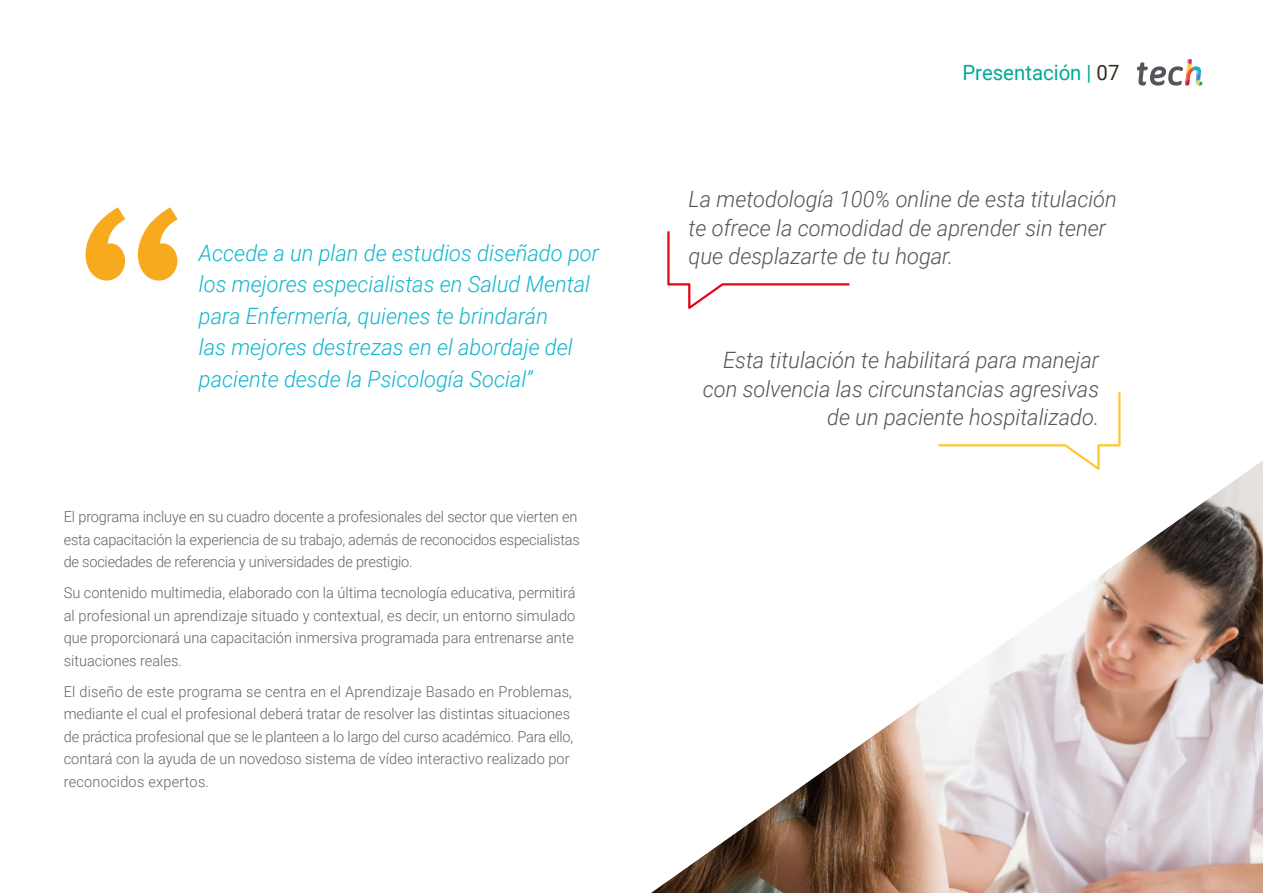
<style>
.page{position:relative;width:1263px;height:893px;background:#fff}
.page>*{position:absolute;margin:0;border:0;box-sizing:border-box;transform-origin:0 0}
.t1{font:italic 300 22.5px/28.5px "Roboto";color:#52555b}
.t2{font:italic 300 22.5px/31.5px "Roboto";color:#0fb6cf}
.t3{font:21px "Roboto";color:#00aa97}
.t4{font:300 15px/22.5px "Roboto";letter-spacing:-.01em;color:#61646a}
.s1{color:#312e20}
</style>
<div class="page">
<svg style="left:86px;top:207px;width:92px;height:74px"></svg>
<svg style="left:667px;top:231px;width:183px;height:78px"></svg>
<svg style="left:938px;top:392px;width:183px;height:68px"></svg>
<svg style="left:1137px;top:59px;width:65px;height:27px"></svg>
<img style="left:651px;top:460px;width:612px;height:433px">
<h1 class="t2" style="left:199px;top:236px;width:402px">Accede a un plan de estudios diseñado por los mejores especialistas en Salud Mental para Enfermería, quienes te brindarán<br>las mejores destrezas en el abordaje del paciente desde la Psicología Social”</h1>
<p class="t4" style="left:64px;top:505px;width:517px">El programa incluye en su cuadro docente a profesionales del sector que vierten en esta capacitación la experiencia de su trabajo, además de reconocidos especialistas de sociedades de referencia y universidades de prestigio.</p>
<p class="t4" style="left:64px;top:581px;width:513px;text-align:justify">Su contenido multimedia, elaborado con la última tecnología educativa, permitirá al profesional un aprendizaje situado y contextual, es decir, un entorno simulado que proporcionará una capacitación inmersiva programada para entrenarse ante situaciones reales.</p>
<p class="t4" style="left:64px;top:679px;width:511px">El diseño de este programa se centra en el Aprendizaje Basado en Problemas, mediante el cual el profesional deberá tratar de resolver las distintas situaciones de práctica profesional que se le planteen a lo largo del curso académico. Para ello, contará con la ayuda de un novedoso sistema de vídeo interactivo realizado por reconocidos expertos.</p>
<h2 class="t3" style="left:962px;top:57px;width:159px">Presentación | <span class="s1">07</span></h2>
<h1 class="t1" style="left:689px;top:184px;width:430px">La metodología 100% online de esta titulación te ofrece la comodidad de aprender sin tener que desplazarte de tu hogar.</h1>
<h1 class="t1" style="left:703px;top:345px;width:398px;text-align:right">Esta titulación te habilitará para manejar con solvencia las circunstancias agresivas de un paciente hospitalizado.</h1>
</div>
